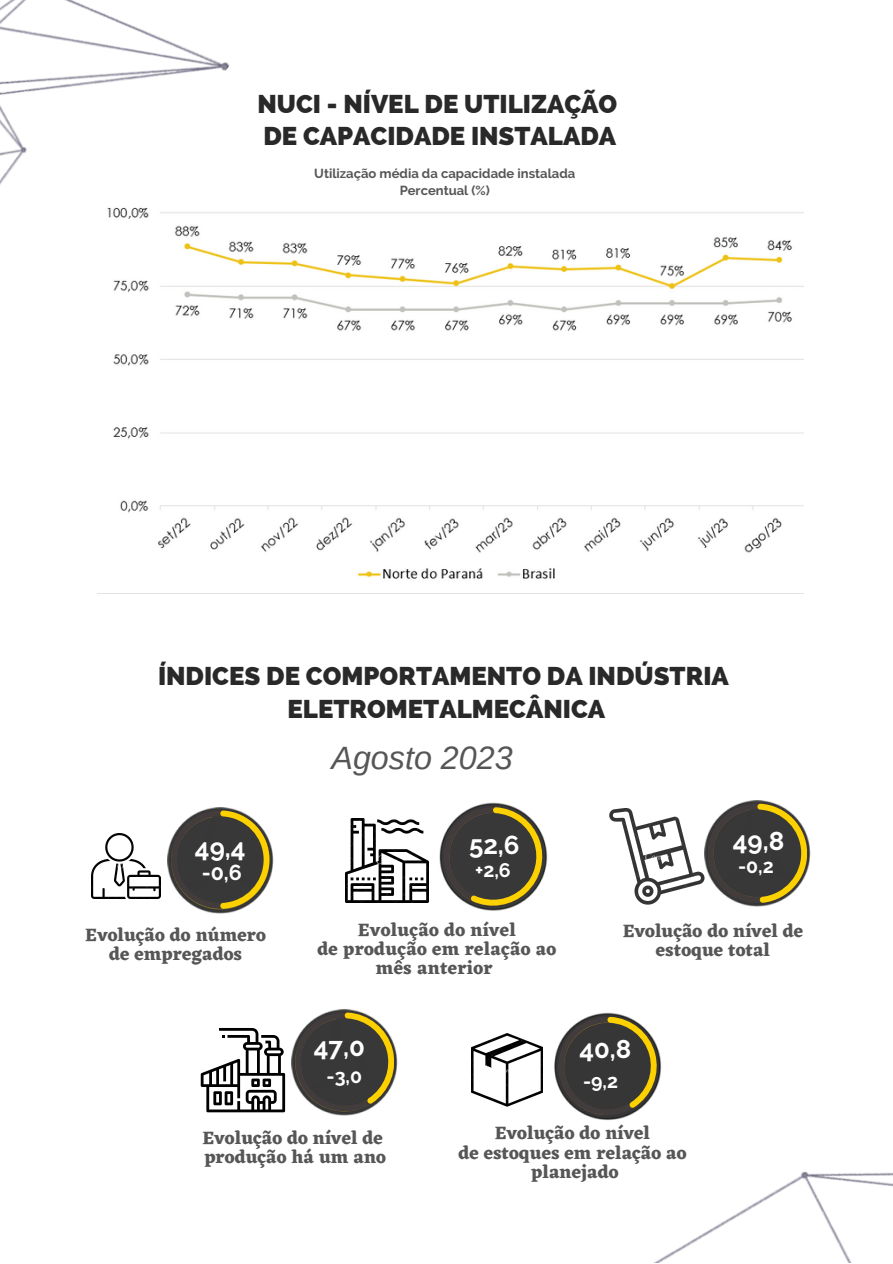
<style>
.page{position:relative;width:893px;height:1264px;background:#fff}
.page>*{position:absolute;margin:0;border:0;box-sizing:border-box;transform-origin:0 0}
.t1{font:italic 32.25px "Arimo";color:#565656}
.t2{font:800 25.8px "Raleway";color:#2a2929}
.t3{font:700 25.8px "Raleway";color:#fff}
.t4{font:700 25.65px "Raleway";color:#fff}
.t5{font:700 21.6px "Raleway";color:#fff}
.t6{font:700 19.5px "Raleway";color:#fff}
.t7{font:700 19.35px "Raleway";color:#fff}
.t8{font:700 18.6px/19px "Eczar";color:#565656;text-align:center}
.t9{font:700 18.3px "Raleway";color:#fff}
.t10{font:700 13.05px "Raleway";color:#565656}
</style>
<div class="page">
<img style="left:0;top:0;width:230px;height:185px">
<img style="left:644px;top:904px;width:248px;height:358px">
<img style="left:345px;top:818px;width:83px;height:84px">
<img style="left:471px;top:1033px;width:60px;height:73px">
<img style="left:91px;top:833px;width:69px;height:65px">
<img style="left:167px;top:807px;width:107px;height:107px">
<img style="left:439px;top:802px;width:109px;height:109px">
<img style="left:531px;top:1001px;width:138px;height:121px">
<svg style="left:201px;top:1028px;width:84px;height:84px"></svg>
<img style="left:292px;top:1009px;width:106px;height:107px">
<svg style="left:295px;top:1012px;width:99px;height:99px;background:#635f50"></svg>
<svg style="left:171px;top:810px;width:98px;height:98px;background:#64604d"></svg>
<svg style="left:444px;top:807px;width:98px;height:98px;background:#645f49"></svg>
<svg style="left:558px;top:1016px;width:98px;height:99px;background:#605b4c"></svg>
<img style="left:704px;top:800px;width:132px;height:134px">
<img style="left:609px;top:808px;width:96px;height:96px">
<svg style="left:707px;top:803px;width:100px;height:100px;background:#676351"></svg>
<img style="left:107px;top:207px;width:696px;height:372px">
<p class="t2" style="left:257px;top:88px;width:361px">NUCI - NÍVEL DE UTILIZAÇÃO</p>
<p class="t2" style="left:263px;top:121px;width:354px">DE CAPACIDADE INSTALADA</p>
<p class="t10" style="left:314px;top:165px;width:262px">Utilização média da capacidade instalada</p>
<p class="t10" style="left:399px;top:183px;width:92px">Percentual (%)</p>
<p class="t2" style="left:158px;top:660px;width:572px">ÍNDICES DE COMPORTAMENTO DA INDÚSTRIA</p>
<p class="t2" style="left:287px;top:693px;width:319px">ELETROMETALMECÂNICA</p>
<p class="t1" style="left:331px;top:739px;width:183px">Agosto 2023</p>
<p class="t3" style="left:195px;top:832px;width:52px">49,4</p>
<p class="t5" style="left:202px;top:859px;width:42px">-0,6</p>
<p class="t8" style="left:85px;top:924px;width:182px">Evolução do número de empregados</p>
<p class="t3" style="left:469px;top:829px;width:52px">52,6</p>
<p class="t6" style="left:475px;top:859px;width:37px">+2,6</p>
<p class="t8" style="left:317px;top:920px;width:240px">Evolução do nível<br>de produção em relação ao mês anterior</p>
<p class="t3" style="left:732px;top:825px;width:53px">49,8</p>
<p class="t6" style="left:738px;top:855px;width:37px">-0,2</p>
<p class="t9" style="left:739px;top:848px;width:35px">+0,7</p>
<p class="t8" style="left:622px;top:921px;width:182px">Evolução do nível de estoque total</p>
<p class="t3" style="left:314px;top:1031px;width:53px">47,0</p>
<p class="t6" style="left:326px;top:1064px;width:37px">-3,0</p>
<p class="t4" style="left:579px;top:1034px;width:53px">40,8</p>
<p class="t7" style="left:583px;top:1069px;width:37px">-9,2</p>
<p class="t8" style="left:202px;top:1127px;width:185px;text-align:left">Evolução do nível de produção há um ano</p>
<p class="t8" style="left:458px;top:1123px;width:230px">Evolução do nível<br>de estoques em relação ao planejado</p>
</div>
